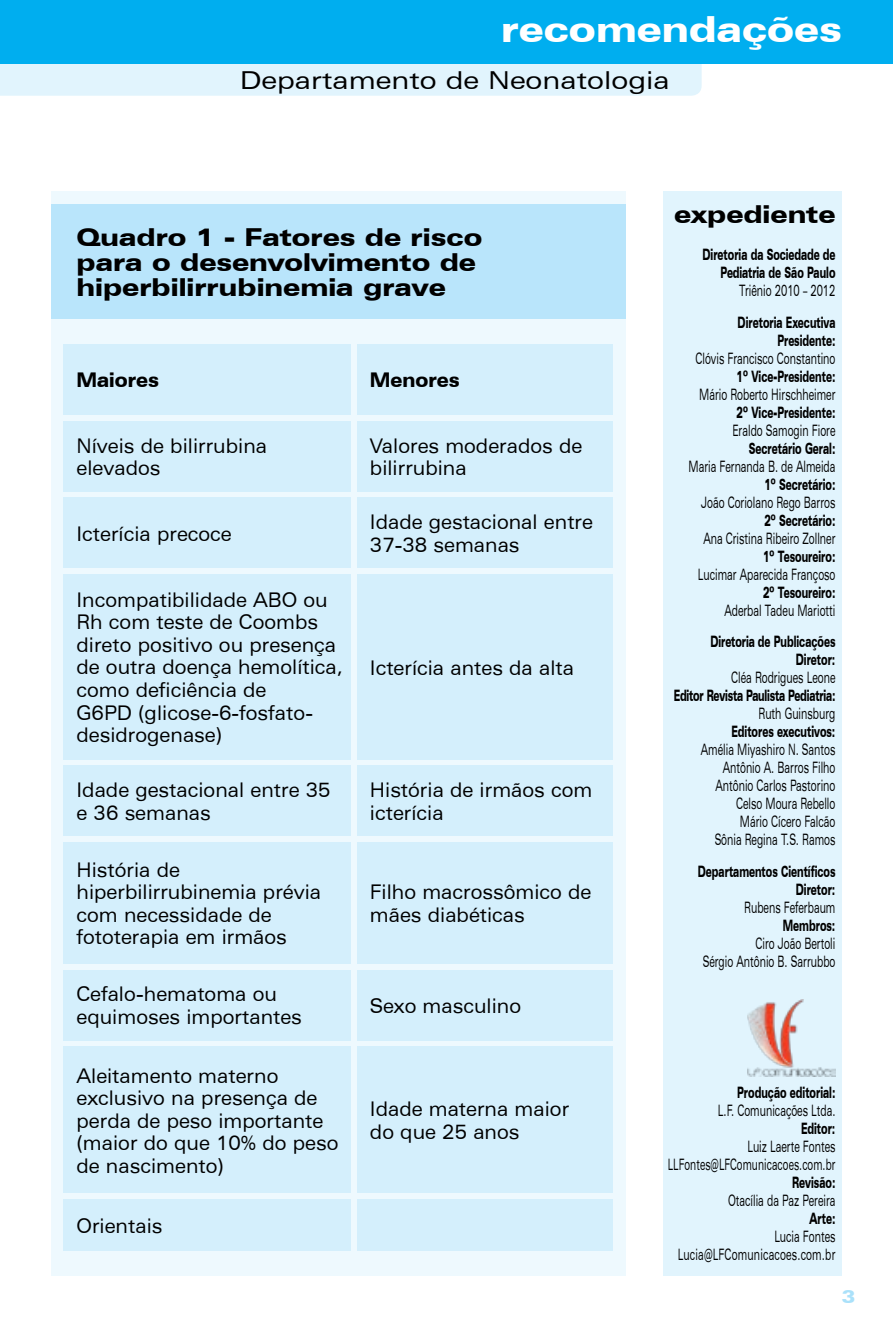
<style>
.page{position:relative;width:893px;height:1340px;background:#fff}
.page>*{position:absolute;margin:0;border:0;box-sizing:border-box;transform-origin:0 0}
.t1{font:900 expanded 36px "Zurich BT";color:#fff}
.t2{font:900 expanded 24.75px/24.8px "Zurich BT";color:#000}
.t3{font:expanded 24.75px "Zurich BT";color:#000}
.t4{font:expanded 20.25px/22.5px "Zurich BT";color:#000;scale:.85 1}
.t5{font:900 expanded 20.25px "Zurich BT";color:#000;scale:.85 1}
.t6{font:900 expanded 18px "Zurich BT";color:#aae1fa}
.t7{font:expanded 15.75px/18px "Zurich BT";color:#000;text-align:right;scale:.55 1}
.t8{font:900 expanded 15.75px/18px "Zurich BT";color:#000;text-align:right;scale:.55 1}
.t9{font:expanded 15.75px/18px "Zurich BT";letter-spacing:.02em;color:#000;text-align:right;scale:.55 1}
.t10{font:900 expanded 15.75px "Zurich BT";letter-spacing:-.02em;color:#000;scale:.55 1}
</style>
<div class="page">
<div style="left:0;top:64px;width:702px;height:32px;background:#e1f4fd"></div>
<div style="left:0;top:0;width:893px;height:64px;background:#00aeef"></div>
<div style="left:663px;top:191px;width:179px;height:1085px;background:#e1f4fd"></div>
<img style="left:747px;top:999px;width:89px;height:77px">
<div style="left:51px;top:191px;width:574px;height:1085px;background:#eef9fe"></div>
<div style="left:51px;top:204px;width:574px;height:115px;background:#b9e5fb"></div>
<div style="left:64px;top:421px;width:287px;height:70px;background:#d4effc"></div>
<div style="left:64px;top:344px;width:287px;height:71px;background:#d4effc"></div>
<div style="left:357px;top:344px;width:255px;height:71px;background:#d4effc"></div>
<div style="left:64px;top:497px;width:287px;height:71px;background:#d4effc"></div>
<div style="left:64px;top:574px;width:287px;height:185px;background:#d4effc"></div>
<div style="left:64px;top:765px;width:287px;height:71px;background:#d4effc"></div>
<div style="left:64px;top:842px;width:287px;height:121px;background:#d4effc"></div>
<div style="left:64px;top:969px;width:287px;height:71px;background:#d4effc"></div>
<div style="left:64px;top:1046px;width:287px;height:147px;background:#d4effc"></div>
<div style="left:64px;top:1199px;width:287px;height:51px;background:#d4effc"></div>
<div style="left:357px;top:421px;width:255px;height:70px;background:#d4effc"></div>
<div style="left:357px;top:497px;width:255px;height:71px;background:#d4effc"></div>
<div style="left:357px;top:574px;width:255px;height:185px;background:#d4effc"></div>
<div style="left:357px;top:765px;width:255px;height:71px;background:#d4effc"></div>
<div style="left:357px;top:842px;width:255px;height:121px;background:#d4effc"></div>
<div style="left:357px;top:969px;width:255px;height:71px;background:#d4effc"></div>
<div style="left:357px;top:1046px;width:255px;height:147px;background:#d4effc"></div>
<div style="left:357px;top:1199px;width:255px;height:51px;background:#d4effc"></div>
<h1 class="t1" style="left:501px;top:7px;width:342px">recomendações</h1>
<p class="t3" style="left:240px;top:66px;width:431px">Departamento de Neonatologia</p>
<p class="t2" style="left:77px;top:225px;width:407px">Quadro 1 - Fatores de risco para o desenvolvimento de hiperbilirrubinemia grave</p>
<p class="t5" style="left:77px;top:368px;width:99px">Maiores</p>
<p class="t5" style="left:370px;top:368px;width:107px">Menores</p>
<p class="t4" style="left:77px;top:434px;width:226px">Níveis de bilirrubina elevados</p>
<p class="t4" style="left:77px;top:522px;width:184px">Icterícia precoce</p>
<p class="t4" style="left:77px;top:588px;width:315px">Incompatibilidade ABO ou<br>Rh com teste de Coombs direto positivo ou presença de outra doença hemolítica, como deficiência de<br>G6PD (glicose-6-fosfato&shy;desidrogenase)</p>
<p class="t4" style="left:77px;top:778px;width:300px">Idade gestacional entre 35 e 36 semanas</p>
<p class="t4" style="left:77px;top:858px;width:289px">História de hiperbilirrubinemia prévia com necessidade de fototerapia em irmãos</p>
<p class="t4" style="left:77px;top:983px;width:267px">Cefalo-hematoma ou equimoses importantes</p>
<p class="t4" style="left:77px;top:1064px;width:310px">Aleitamento materno exclusivo na presença de perda de peso importante (maior do que 10% do peso de nascimento)</p>
<p class="t4" style="left:77px;top:1214px;width:103px">Orientais</p>
<p class="t4" style="left:370px;top:434px;width:251px">Valores moderados de bilirrubina</p>
<p class="t4" style="left:370px;top:511px;width:264px">Idade gestacional entre<br>37-38 semanas</p>
<p class="t4" style="left:370px;top:656px;width:242px">Icterícia antes da alta</p>
<p class="t4" style="left:370px;top:778px;width:263px">História de irmãos com icterícia</p>
<p class="t4" style="left:370px;top:881px;width:262px">Filho macrossômico de mães diabéticas</p>
<p class="t4" style="left:370px;top:994px;width:179px">Sexo masculino</p>
<p class="t4" style="left:370px;top:1097px;width:236px">Idade materna maior do que 25 anos</p>
<p class="t2" style="left:674px;top:202px;width:163px">expediente</p>
<p class="t8" style="left:702px;top:245px;width:243px">Diretoria da Sociedade de<br>Pediatria de São Paulo</p>
<p class="t7" style="left:739px;top:281px;width:177px">Triênio 2010 – 2012</p>
<p class="t8" style="left:738px;top:313px;width:179px">Diretoria Executiva<br>Presidente:</p>
<p class="t7" style="left:695px;top:349px;width:256px">Clóvis Francisco Constantino</p>
<p class="t8" style="left:737px;top:367px;width:181px">1º Vice-Presidente:</p>
<p class="t7" style="left:699px;top:385px;width:249px">Mário Roberto Hirschheimer</p>
<p class="t8" style="left:737px;top:403px;width:181px">2º Vice-Presidente:</p>
<p class="t7" style="left:732px;top:421px;width:189px">Eraldo Samogin Fiore</p>
<p class="t8" style="left:749px;top:439px;width:159px">Secretário Geral:</p>
<p class="t7" style="left:688px;top:457px;width:269px">Maria Fernanda B. de Almeida</p>
<p class="t8" style="left:764px;top:475px;width:131px">1º Secretário:</p>
<p class="t7" style="left:701px;top:493px;width:246px">João Coriolano Rego Barros</p>
<p class="t8" style="left:764px;top:511px;width:131px">2º Secretário:</p>
<p class="t7" style="left:703px;top:529px;width:242px">Ana Cristina Ribeiro Zollner</p>
<p class="t8" style="left:763px;top:547px;width:133px">1º Tesoureiro:</p>
<p class="t7" style="left:698px;top:565px;width:252px">Lucimar Aparecida Françoso</p>
<p class="t8" style="left:763px;top:583px;width:133px">2º Tesoureiro:</p>
<p class="t7" style="left:724px;top:601px;width:203px">Aderbal Tadeu Mariotti</p>
<p class="t8" style="left:710px;top:632px;width:229px">Diretoria de Publicações<br>Diretor:</p>
<p class="t7" style="left:731px;top:668px;width:191px">Cléa Rodrigues Leone</p>
<p class="t10" style="left:674px;top:686px;width:296px">Editor Revista Paulista Pediatria:</p>
<p class="t7" style="left:758px;top:704px;width:142px">Ruth Guinsburg</p>
<p class="t8" style="left:731px;top:722px;width:191px">Editores executivos:</p>
<p class="t7" style="left:701px;top:740px;width:246px">Amélia Miyashiro N. Santos<br>Antônio A. Barros Filho<br>Antônio Carlos Pastorino<br>Celso Moura Rebello<br>Mário Cícero Falcão<br>Sônia Regina T.S. Ramos</p>
<p class="t8" style="left:698px;top:862px;width:252px">Departamentos Científicos<br>Diretor:</p>
<p class="t7" style="left:744px;top:898px;width:167px">Rubens Feferbaum</p>
<p class="t8" style="left:783px;top:916px;width:97px">Membros:</p>
<p class="t7" style="left:703px;top:934px;width:243px">Ciro João Bertoli<br>Sérgio Antônio B. Sarrubbo</p>
<p class="t8" style="left:737px;top:1082px;width:180px">Produção editorial:</p>
<p class="t7" style="left:718px;top:1100px;width:215px">L.F. Comunicações Ltda.</p>
<p class="t8" style="left:801px;top:1118px;width:64px">Editor:</p>
<p class="t7" style="left:668px;top:1137px;width:306px">Luiz Laerte Fontes<br>LLFontes@LFComunicacoes.com.br</p>
<p class="t8" style="left:792px;top:1172px;width:80px">Revisão:</p>
<p class="t7" style="left:728px;top:1190px;width:197px">Otacília da Paz Pereira</p>
<p class="t8" style="left:810px;top:1208px;width:49px">Arte:</p>
<p class="t9" style="left:678px;top:1226px;width:288px">Lucia Fontes<br>Lucia@LFComunicacoes.com.br</p>
<p class="t6" style="left:842px;top:1285px;width:15px">3</p>
</div>
